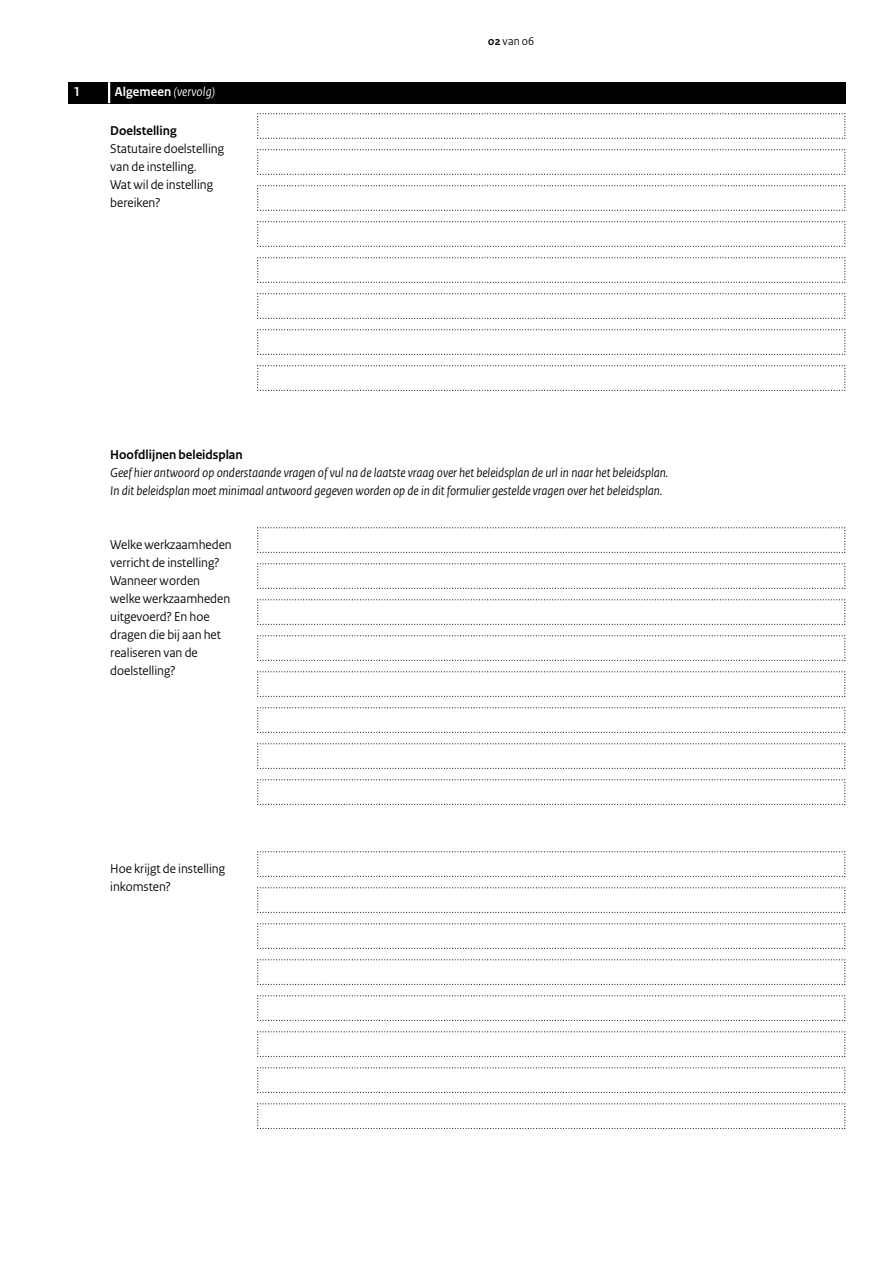
<style>
.page{position:relative;width:893px;height:1263px;background:#fff}
.page>*{position:absolute;margin:0;border:0;box-sizing:border-box;transform-origin:0 0}
.Vraag{font:italic 13.5px/18px "Rijksoverheid Sans Heading";color:#000}
.Vraag_12{font:13.5px/18px "Rijksoverheid Sans Heading";color:#000}
.Vraag-2{font:13.5px/18px "Rijksoverheid Sans Heading";color:#000}
.Vraag-3{font:700 13.5px "Rijksoverheid Sans Heading";color:#000}
.t1{font:italic 13.5px "Rijksoverheid Sans Heading";letter-spacing:.01em;color:#fff}
.t2{font:700 13.5px "Rijksoverheid Sans Heading";color:#fff}
.t3{font:12px "Rijksoverheid Sans Heading";color:#000}
.s1{font-weight:700;font-style:normal}
.s2{font-weight:700}
</style>
<div class="page">
<svg style="left:257px;top:113px;width:589px;height:26px"></svg>
<svg style="left:257px;top:149px;width:589px;height:26px"></svg>
<svg style="left:257px;top:185px;width:589px;height:26px"></svg>
<svg style="left:257px;top:221px;width:589px;height:26px"></svg>
<svg style="left:257px;top:257px;width:589px;height:26px"></svg>
<svg style="left:257px;top:293px;width:589px;height:26px"></svg>
<svg style="left:257px;top:329px;width:589px;height:26px"></svg>
<svg style="left:257px;top:365px;width:589px;height:26px"></svg>
<svg style="left:257px;top:527px;width:589px;height:26px"></svg>
<svg style="left:257px;top:563px;width:589px;height:26px"></svg>
<svg style="left:257px;top:599px;width:589px;height:26px"></svg>
<svg style="left:257px;top:635px;width:589px;height:26px"></svg>
<svg style="left:257px;top:671px;width:589px;height:26px"></svg>
<svg style="left:257px;top:707px;width:589px;height:26px"></svg>
<svg style="left:257px;top:743px;width:589px;height:26px"></svg>
<svg style="left:257px;top:779px;width:589px;height:26px"></svg>
<svg style="left:257px;top:851px;width:589px;height:26px"></svg>
<svg style="left:257px;top:887px;width:589px;height:26px"></svg>
<svg style="left:257px;top:923px;width:589px;height:26px"></svg>
<svg style="left:257px;top:959px;width:589px;height:26px"></svg>
<svg style="left:257px;top:995px;width:589px;height:26px"></svg>
<svg style="left:257px;top:1031px;width:589px;height:26px"></svg>
<svg style="left:257px;top:1067px;width:589px;height:26px"></svg>
<svg style="left:257px;top:1103px;width:589px;height:26px"></svg>
<div style="left:68px;top:82px;width:777px;height:21px;background:#000"></div>
<hr style="left:108px;top:82px;width:2px;height:21px;background:#fff">
<p class="t2" style="left:74px;top:84px;width:8px">1</p>
<p class="t1" style="left:115px;top:84px;width:102px"><span class="s1">Algemeen</span> (vervolg)</p>
<p class="Vraag-3" style="left:110px;top:123px;width:68px">Doelstelling</p>
<p class="Vraag_12" style="left:110px;top:140px;width:115px">Statutaire doelstelling van de instelling.<br>Wat wil de instelling bereiken?</p>
<p class="t3" style="left:488px;top:34px;width:48px"><span class="s2">02</span> van 06</p>
<p class="Vraag-3" style="left:110px;top:447px;width:134px">Hoofdlijnen beleidsplan</p>
<p class="Vraag" style="left:110px;top:464px;width:559px">Geef hier antwoord op onderstaande vragen of vul na de laatste vraag over het beleidsplan de url in naar het beleidsplan.<br>In dit beleidsplan moet minimaal antwoord gegeven worden op de in dit formulier gestelde vragen over het beleidsplan.</p>
<p class="Vraag-2" style="left:110px;top:536px;width:123px">Welke werkzaamheden verricht de instelling?</p>
<p class="Vraag_12" style="left:110px;top:572px;width:121px">Wanneer worden welke werkzaamheden uitgevoerd? En hoe dragen die bij aan het realiseren van de doelstelling?</p>
<p class="Vraag-2" style="left:110px;top:860px;width:116px">Hoe krijgt de instelling inkomsten?</p>
</div>
